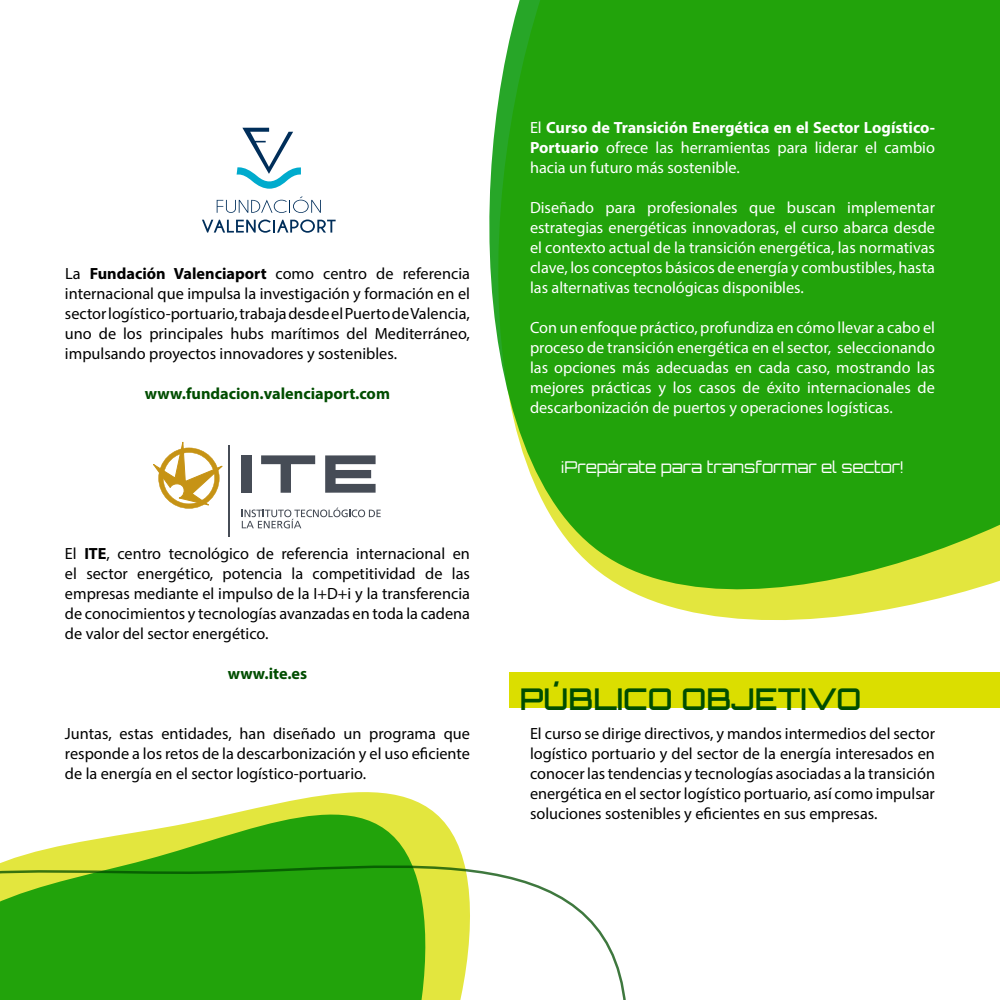
<style>
.page{position:relative;width:1000px;height:1000px;background:#fff}
.page>*{position:absolute;margin:0;border:0;box-sizing:border-box;transform-origin:0 0}
.t1{font:600 30px "Orbitron";color:#004d00}
.t2{font:16.25px/20px "Myriad Pro";color:#000;text-align:justify}
.t3{font:16.25px/20px "Myriad Pro";color:#fff;text-align:justify}
.t4{font:700 16.25px "Myriad Pro";color:#004d00}
.t5{font:16.25px "Orbitron";color:#fff}
.s1{font-weight:700}
</style>
<div class="page">
<svg style="left:489px;top:0;width:511px;height:620px;background:#3bad20"></svg>
<hr style="left:228px;top:445px;width:2px;height:92px;background:#464c56">
<div style="left:241px;top:455px;width:10px;height:38px;background:#464c56"></div>
<svg style="left:261px;top:455px;width:54px;height:38px"></svg>
<svg style="left:325px;top:455px;width:51px;height:38px"></svg>
<svg style="left:242px;top:508px;width:139px;height:20px"></svg>
<svg style="left:153px;top:441px;width:70px;height:68px"></svg>
<svg style="left:237px;top:128px;width:64px;height:61px"></svg>
<svg style="left:217px;top:197px;width:104px;height:16px"></svg>
<svg style="left:202px;top:220px;width:134px;height:13px"></svg>
<svg style="left:51px;top:792px;width:398px;height:56px"></svg>
<div style="left:510px;top:673px;width:490px;height:35px;background:#dbde00"></div>
<svg style="left:0;top:848px;width:626px;height:152px"></svg>
<p class="t2" style="left:65px;top:263px;width:407px">La <span class="s1">Fundación Valenciaport</span> como centro de referencia internacional que impulsa la investigación y formación en el sector logístico-portuario, trabaja desde el Puerto de Valencia, uno de los principales hubs marítimos del Mediterráneo, impulsando proyectos innovadores y sostenibles.</p>
<p class="t4" style="left:145px;top:382px;width:246px">www.fundacion.valenciaport.com</p>
<p class="t2" style="left:65px;top:543px;width:407px">El <span class="s1">ITE</span>, centro tecnológico de referencia internacional en el sector energético, potencia la competitividad de las empresas mediante el impulso de la I+D+i y la transferencia de conocimientos y tecnologías avanzadas en toda la cadena de valor del sector energético.</p>
<p class="t4" style="left:228px;top:663px;width:81px">www.ite.es</p>
<p class="t2" style="left:65px;top:723px;width:407px">Juntas, estas entidades, han diseñado un programa que responde a los retos de la descarbonización y el uso eficiente de la energía en el sector logístico-portuario.</p>
<p class="t3" style="left:530px;top:117px;width:407px">El <span class="s1">Curso de Transición Energética en el Sector Logístico-Portuario</span> ofrece las herramientas para liderar el cambio hacia un futuro más sostenible.</p>
<p class="t3" style="left:530px;top:197px;width:407px">Diseñado para profesionales que buscan implementar estrategias energéticas innovadoras, el curso abarca desde el contexto actual de la transición energética, las normativas clave, los conceptos básicos de energía y combustibles, hasta las alternativas tecnológicas disponibles.</p>
<p class="t3" style="left:530px;top:317px;width:407px">Con un enfoque práctico, profundiza en cómo llevar a cabo el proceso de transición energética en el sector, seleccionando las opciones más adecuadas en cada caso, mostrando las mejores prácticas y los casos de éxito internacionales de descarbonización de puertos y operaciones logísticas.</p>
<p class="t5" style="left:561px;top:457px;width:344px">¡Prepárate para transformar el sector!</p>
<h1 class="t1" style="left:520px;top:681px;width:343px">PÚBLICO OBJETIVO</h1>
<p class="t2" style="left:530px;top:723px;width:407px">El curso se dirige directivos, y mandos intermedios del sector logístico portuario y del sector de la energía interesados en conocer las tendencias y tecnologías asociadas a la transición energética en el sector logístico portuario, así como impulsar soluciones sostenibles y eficientes en sus empresas.</p>
</div>
